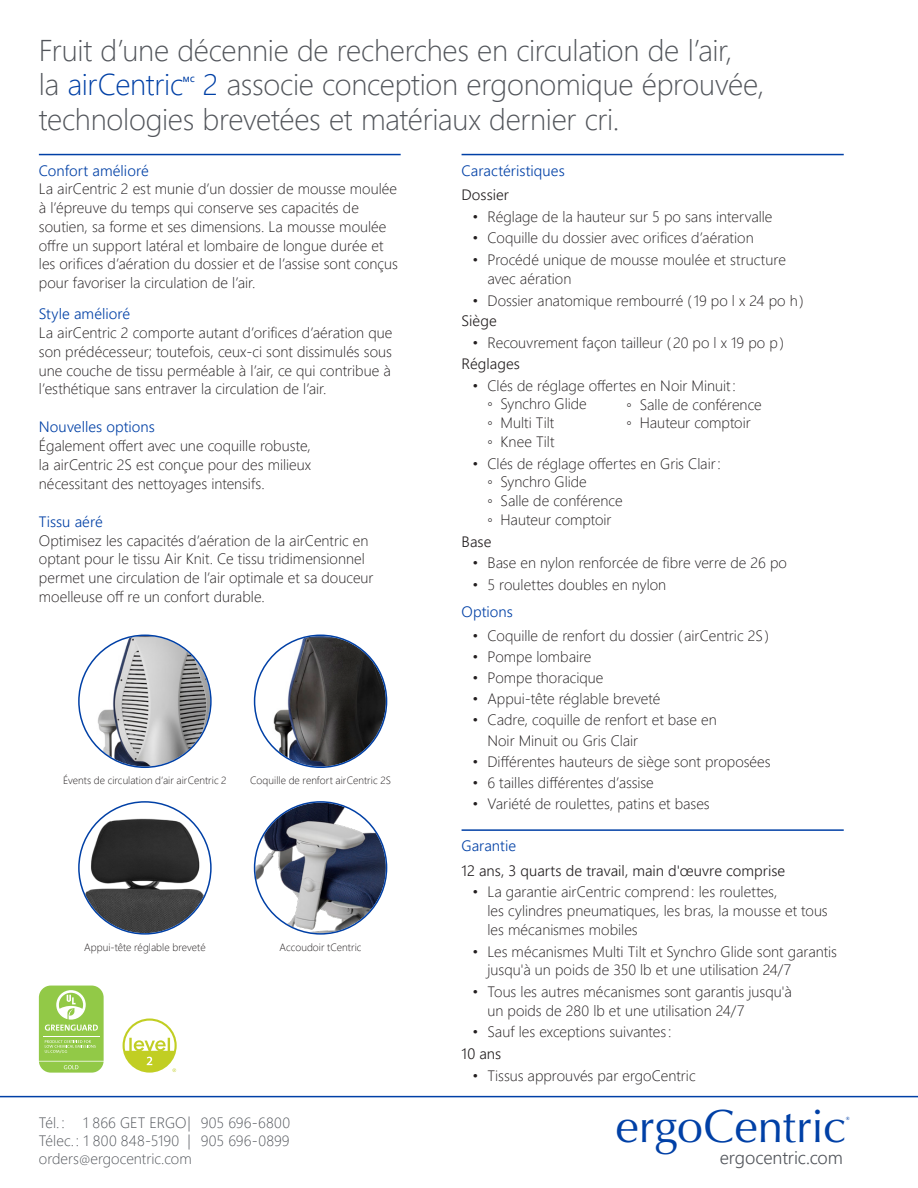
<style>
.page{position:relative;width:918px;height:1188px;background:#fff}
.page>*{position:absolute;margin:0;border:0;box-sizing:border-box;transform-origin:0 0}
.t1{font:46.5px "Optima";letter-spacing:-.005em;color:#0040a6}
.t2{font:30px "Webly Sleek UI Light";letter-spacing:-.01em;color:#52555b}
.t3{font:30px "Webly Sleek UI Light";letter-spacing:-.01em;color:#0040a6}
.t4{font:18px "Webly Sleek UI Semilight";letter-spacing:-.005em;color:#52555b}
.t5{font:15px/18.8px "Webly Sleek UI Light";color:#231f20}
.t6{font:15px "Webly Sleek UI Semilight";letter-spacing:.005em;color:#0040a6}
.t7{font:15px "Webly Sleek UI Light";letter-spacing:.005em;color:#52555b}
.t8{font:15px "Webly Sleek UI Semilight";letter-spacing:.005em;color:#231f20}
.t9{font:10.5px "Webly Sleek UI Light";letter-spacing:.005em;color:#231f20}
.t10{font:7.5px "Webly Sleek UI Semibold";color:#0040a6}
.t11{font:700 4.65px "Optima";color:#0040a6}
.s1{color:#52555b}
.s2{color:#0040a6}
.s3{font-family:"Webly Sleek UI Semilight"}
.s4{font-size:12px}
</style>
<div class="page">
<hr style="left:462px;top:154px;width:382px;height:1px;background:#0040a6">
<hr style="left:462px;top:829px;width:382px;height:2px;background:#0040a6">
<svg style="left:123px;top:1018px;width:54px;height:55px"></svg>
<svg style="left:39px;top:986px;width:65px;height:87px"></svg>
<hr style="left:39px;top:154px;width:362px;height:1px;background:#0040a6">
<img style="left:264px;top:636px;width:122px;height:131px">
<img style="left:255px;top:803px;width:131px;height:130px;border-radius:65px">
<img style="left:88px;top:636px;width:122px;height:131px">
<img style="left:80px;top:803px;width:130px;height:130px;border-radius:65px">
<hr style="left:0;top:1096px;width:918px;height:1px;background:#0040a6">
<p class="t2" style="left:39px;top:27px;width:695px">Fruit d’une décennie de recherches en circulation de l’air,</p>
<p class="t3" style="left:39px;top:62px;width:146px"><span class="s1">la</span> airCentric</p>
<p class="t10" style="left:183px;top:73px;width:13px">MC</p>
<p class="t2" style="left:203px;top:62px;width:563px"><span class="s2">2</span> associe conception ergonomique éprouvée,</p>
<p class="t2" style="left:39px;top:96px;width:582px">technologies brevetées et matériaux dernier cri.</p>
<p class="t6" style="left:39px;top:159px;width:110px">Confort amélioré</p>
<p class="t5" style="left:39px;top:179px;width:361px">La airCentric 2 est munie d’un dossier de mousse moulée à l’épreuve du temps qui conserve ses capacités de soutien, sa forme et ses dimensions. La mousse moulée offre un support latéral et lombaire de longue durée et les orifices d’aération du dossier et de l’assise sont conçus pour favoriser la circulation de l’air.</p>
<p class="t6" style="left:39px;top:303px;width:92px">Style amélioré</p>
<p class="t5" style="left:39px;top:323px;width:355px;text-align:justify">La airCentric 2 comporte autant d’orifices d’aération que son prédécesseur; toutefois, ceux-ci sont dissimulés sous une couche de tissu perméable à l’air, ce qui contribue à l’esthétique sans entraver la circulation de l’air.</p>
<p class="t6" style="left:39px;top:416px;width:118px">Nouvelles options</p>
<p class="t5" style="left:39px;top:436px;width:274px;text-align:justify">Également offert avec une coquille robuste, la airCentric 2S est conçue pour des milieux nécessitant des nettoyages intensifs.</p>
<p class="t6" style="left:39px;top:510px;width:64px">Tissu aéré</p>
<p class="t5" style="left:39px;top:530px;width:336px">Optimisez les capacités d’aération de la airCentric en optant pour le tissu Air Knit. Ce tissu tridimensionnel permet une circulation de l’air optimale et sa douceur moelleuse off re un confort durable.</p>
<p class="t9" style="left:63px;top:772px;width:165px">Évents de circulation d’air airCentric 2</p>
<p class="t9" style="left:250px;top:772px;width:142px">Coquille de renfort airCentric 2S</p>
<p class="t9" style="left:84px;top:939px;width:123px">Appui-tête réglable breveté</p>
<p class="t9" style="left:280px;top:939px;width:83px">Accoudoir tCentric</p>
<p class="t6" style="left:462px;top:159px;width:105px">Caractéristiques</p>
<p class="t8" style="left:462px;top:184px;width:49px">Dossier</p>
<p class="t5" style="left:472px;top:206px;width:302px">• Réglage de la hauteur sur 5 po sans intervalle</p>
<p class="t5" style="left:472px;top:228px;width:283px">• Coquille du dossier avec orifices d’aération</p>
<p class="t5" style="left:487px;top:250px;width:300px;text-indent:-15px">• Procédé unique de mousse moulée et structure avec aération</p>
<p class="t5" style="left:472px;top:290px;width:333px">• Dossier anatomique rembourré (19 po l x 24 po h)</p>
<p class="t8" style="left:462px;top:310px;width:37px">Siège</p>
<p class="t5" style="left:472px;top:333px;width:313px">• Recouvrement façon tailleur (20 po l x 19 po p)</p>
<p class="t8" style="left:462px;top:352px;width:60px">Réglages</p>
<p class="t5" style="left:487px;top:375px;width:250px;text-indent:-15px">• Clés de réglage offertes en Noir Minuit: <span class="s3">◦</span> Synchro Glide<br><span class="s3">◦</span> Multi Tilt<br><span class="s3">◦</span> Knee Tilt</p>
<p class="t5" style="left:487px;top:453px;width:235px;text-indent:-15px">• Clés de réglage offertes en Gris Clair: <span class="s3">◦</span> Synchro Glide<br><span class="s3">◦</span> Salle de conférence<br><span class="s3">◦</span> Hauteur comptoir</p>
<p class="t8" style="left:462px;top:530px;width:31px">Base</p>
<p class="t5" style="left:472px;top:553px;width:316px">• Base en nylon renforcée de fibre verre de 26 po</p>
<p class="t5" style="left:472px;top:575px;width:195px">• 5 roulettes doubles en nylon</p>
<p class="t6" style="left:462px;top:601px;width:53px">Options</p>
<p class="t5" style="left:472px;top:626px;width:298px">• Coquille de renfort du dossier ( airCentric 2S )</p>
<p class="t5" style="left:472px;top:647px;width:121px">• Pompe lombaire</p>
<p class="t5" style="left:472px;top:668px;width:133px">• Pompe thoracique</p>
<p class="t5" style="left:472px;top:689px;width:189px">• Appui-tête réglable breveté</p>
<p class="t5" style="left:472px;top:710px;width:246px">• Cadre, coquille de renfort et base en</p>
<p class="t5" style="left:487px;top:730px;width:152px">Noir Minuit ou Gris Clair</p>
<p class="t5" style="left:472px;top:751px;width:300px">• Différentes hauteurs de siège sont proposées</p>
<p class="t5" style="left:472px;top:772px;width:183px">• 6 tailles différentes d’assise</p>
<p class="t5" style="left:472px;top:793px;width:239px">• Variété de roulettes, patins et bases</p>
<p class="t6" style="left:462px;top:835px;width:56px">Garantie</p>
<p class="t8" style="left:462px;top:859px;width:325px">12 ans, 3 quarts de travail, main d'œuvre comprise</p>
<p class="t5" style="left:487px;top:882px;width:342px;text-indent:-15px">• La garantie airCentric comprend: les roulettes,<br>les cylindres pneumatiques, les bras, la mousse et tous les mécanismes mobiles</p>
<p class="t5" style="left:487px;top:941px;width:351px;text-indent:-15px">• Les mécanismes Multi Tilt et Synchro Glide sont garantis jusqu'à un poids de 350 lb et une utilisation 24/7</p>
<p class="t5" style="left:487px;top:982px;width:306px;text-indent:-15px">• Tous les autres mécanismes sont garantis jusqu'à un poids de 280 lb et une utilisation 24/7</p>
<p class="t5" style="left:472px;top:1022px;width:201px">• Sauf les exceptions suivantes:</p>
<p class="t8" style="left:462px;top:1042px;width:41px">10 ans</p>
<p class="t5" style="left:472px;top:1065px;width:225px">• Tissus approuvés par ergoCentric</p>
<p class="t5" style="left:627px;top:394px;width:137px"><span class="s3">◦</span> Salle de conférence <span class="s3">◦</span> Hauteur comptoir</p>
<p class="t1" style="left:616px;top:1099px;width:232px">ergoCentric</p>
<p class="t11" style="left:846px;top:1115px;width:5px">®</p>
<p class="t7" style="left:39px;top:1112px;width:253px">Tél.: 1 866 GET ERGO| 905 696-6800</p>
<p class="t7" style="left:39px;top:1130px;width:252px">Télec.: 1 800 848-5190 | 905 696-0899</p>
<p class="t7" style="left:39px;top:1148px;width:154px">orders<span class="s4">@</span>ergocentric.com</p>
<p class="t4" style="left:720px;top:1144px;width:125px">ergocentric.com</p>
</div>
